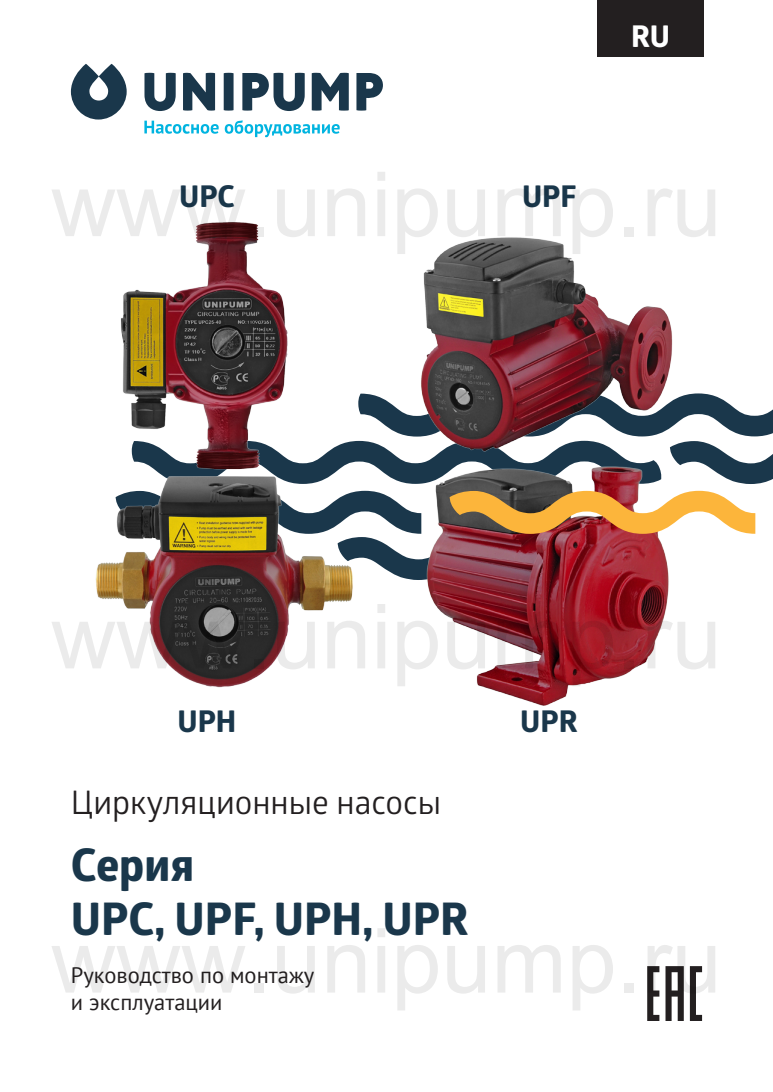
<style>
.page{position:relative;width:773px;height:1092px;background:#fff}
.page>*{position:absolute;margin:0;border:0;box-sizing:border-box;transform-origin:0 0}
.t1{font:700 45px "Globerx";color:#1a374b}
.t2{font:32.5px "Glober";color:#231f20}
.t3{font:700 30px "Globerx";color:#1a374b}
.t4{font:700 30px "Globerx";color:#fff}
.t5{font:22.5px "PT Sans";color:#231f20}
</style>
<div class="page">
<svg style="left:144px;top:121px;width:75px;height:13px"></svg>
<svg style="left:225px;top:120px;width:114px;height:17px"></svg>
<svg style="left:71px;top:64px;width:56px;height:55px"></svg>
<svg style="left:183px;top:73px;width:32px;height:38px"></svg>
<svg style="left:224px;top:73px;width:9px;height:38px"></svg>
<svg style="left:356px;top:73px;width:27px;height:38px"></svg>
<svg style="left:312px;top:73px;width:37px;height:38px"></svg>
<svg style="left:242px;top:73px;width:62px;height:38px"></svg>
<svg style="left:144px;top:73px;width:32px;height:38px"></svg>
<svg style="left:647px;top:966px;width:55px;height:54px"></svg>
<div style="left:597px;top:0;width:106px;height:57px;background:#231f20"></div>
<svg style="left:298px;top:393px;width:474px;height:91px"></svg>
<img style="left:120px;top:222px;width:178px;height:245px">
<img style="left:413px;top:237px;width:265px;height:218px">
<img style="left:95px;top:467px;width:263px;height:221px">
<img style="left:416px;top:450px;width:259px;height:256px">
<img style="left:115px;top:491px;width:640px;height:89px">
<p class="t3" style="left:179px;top:174px;width:57px">UPC</p>
<p class="t3" style="left:522px;top:174px;width:56px">UPF</p>
<p class="t4" style="left:631px;top:14px;width:41px">RU</p>
<p class="t3" style="left:177px;top:699px;width:60px">UPH</p>
<p class="t2" style="left:71px;top:779px;width:371px">Циркуляционные насосы</p>
<p class="t1" style="left:71px;top:832px;width:125px">Серия</p>
<p class="t1" style="left:71px;top:886px;width:399px">UPC, UPF, UPH, UPR</p>
<p class="t5" style="left:71px;top:961px;width:245px">Руководство по монтажу</p>
<p class="t5" style="left:71px;top:988px;width:153px">и эксплуатации</p>
<p class="t3" style="left:520px;top:699px;width:59px">UPR</p>
</div>
